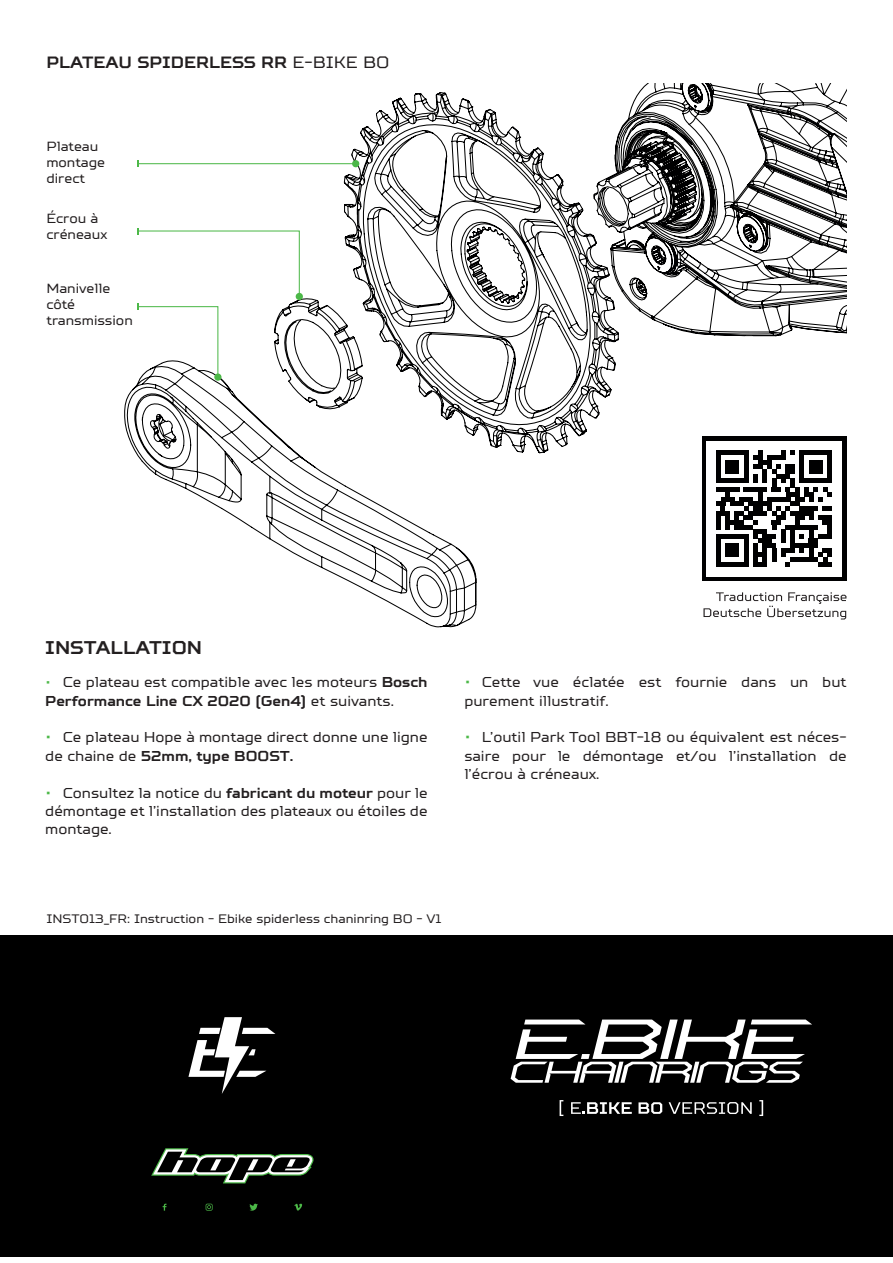
<style>
.page{position:relative;width:893px;height:1263px;background:#fff}
.page>*{position:absolute;margin:0;border:0;box-sizing:border-box;transform-origin:0 0}
.t1{font:700 18.45px "TT Squares";color:#231f20}
.t2{font:700 16.35px "TT Squares";color:#231f20}
.t3{font:14.25px/18.5px "TT Squares";color:#231f20}
.t4{font:13.35px/15.9px "TT Squares";color:#231f20}
.t5{font:12.3px "TT Squares";color:#231f20}
.s1{font-weight:400}
.s2{font-weight:700;font-size:13.35px;color:#4cb848}
.s3{font-weight:700}
.s4{font-weight:700;color:#4cb848}
</style>
<div class="page">
<svg style="left:124px;top:83px;width:722px;height:545px"></svg>
<svg style="left:137px;top:228px;width:163px;height:150px"></svg>
<hr style="left:138px;top:163px;width:218px;height:1px;background:#4cb848">
<div style="left:214px;top:373px;width:7px;height:8px;background:#4cb848;border-radius:50%"></div>
<div style="left:296px;top:293px;width:7px;height:7px;background:#4cb848;border-radius:50%"></div>
<div style="left:352px;top:160px;width:7px;height:7px;background:#4cb848;border-radius:50%"></div>
<div style="left:0;top:935px;width:892px;height:322px;background:#000"></div>
<svg style="left:510px;top:1020px;width:302px;height:63px"></svg>
<svg style="left:188px;top:1017px;width:87px;height:77px"></svg>
<svg style="left:559px;top:1100px;width:4px;height:16px"></svg>
<svg style="left:571px;top:1102px;width:60px;height:12px"></svg>
<svg style="left:668px;top:1102px;width:83px;height:12px"></svg>
<svg style="left:759px;top:1100px;width:4px;height:16px"></svg>
<svg style="left:638px;top:1102px;width:24px;height:12px"></svg>
<div style="left:701px;top:436px;width:145px;height:145px;background:#000001"></div>
<div style="left:706px;top:441px;width:135px;height:135px;background:#fff"></div>
<svg style="left:716px;top:451px;width:116px;height:115px"></svg>
<hr style="left:716px;top:562px;width:32px;height:4px;background:#000001">
<div style="left:725px;top:543px;width:14px;height:14px;background:#000001"></div>
<svg style="left:703px;top:592px;width:143px;height:27px"></svg>
<svg style="left:163px;top:1203px;width:139px;height:8px"></svg>
<svg style="left:151px;top:1148px;width:163px;height:35px"></svg>
<p class="t2" style="left:46px;top:51px;width:344px">PLATEAU SPIDERLESS RR <span class="s1">E-BIKE BO</span></p>
<p class="t4" style="left:46px;top:138px;width:60px">Plateau montage direct</p>
<p class="t4" style="left:46px;top:211px;width:62px">Écrou à créneaux</p>
<p class="t4" style="left:46px;top:280px;width:88px">Manivelle côté transmission</p>
<p class="t1" style="left:45px;top:636px;width:158px">INSTALLATION</p>
<p class="t3" style="left:45px;top:673px;width:384px"><span class="s2">•</span> Ce plateau est compatible avec les moteurs <span class="s3">Bosch<br>Performance Line CX 2020 (Gen4)</span> et suivants.</p>
<p class="t3" style="left:45px;top:728px;width:384px"><span class="s4">•</span> Ce plateau Hope à montage direct donne une ligne de chaine de <span class="s3">52mm, type BOOST.</span></p>
<p class="t3" style="left:45px;top:783px;width:384px;text-align:justify"><span class="s4">•</span> Consultez la notice du <span class="s3">fabricant du moteur</span> pour le démontage et l’installation des plateaux ou étoiles de montage.</p>
<p class="t3" style="left:464px;top:673px;width:384px"><span class="s4">•</span> Cette vue éclatée est fournie dans un but purement illustratif.</p>
<p class="t3" style="left:464px;top:728px;width:384px;text-align:justify"><span class="s4">•</span> L’outil Park Tool BBT-18 ou équivalent est néces&shy;saire pour le démontage et/ou l’installation de l’écrou à créneaux.</p>
<p class="t5" style="left:46px;top:911px;width:396px">INST013_FR: Instruction - Ebike spiderless chaninring BO - V1</p>
</div>
